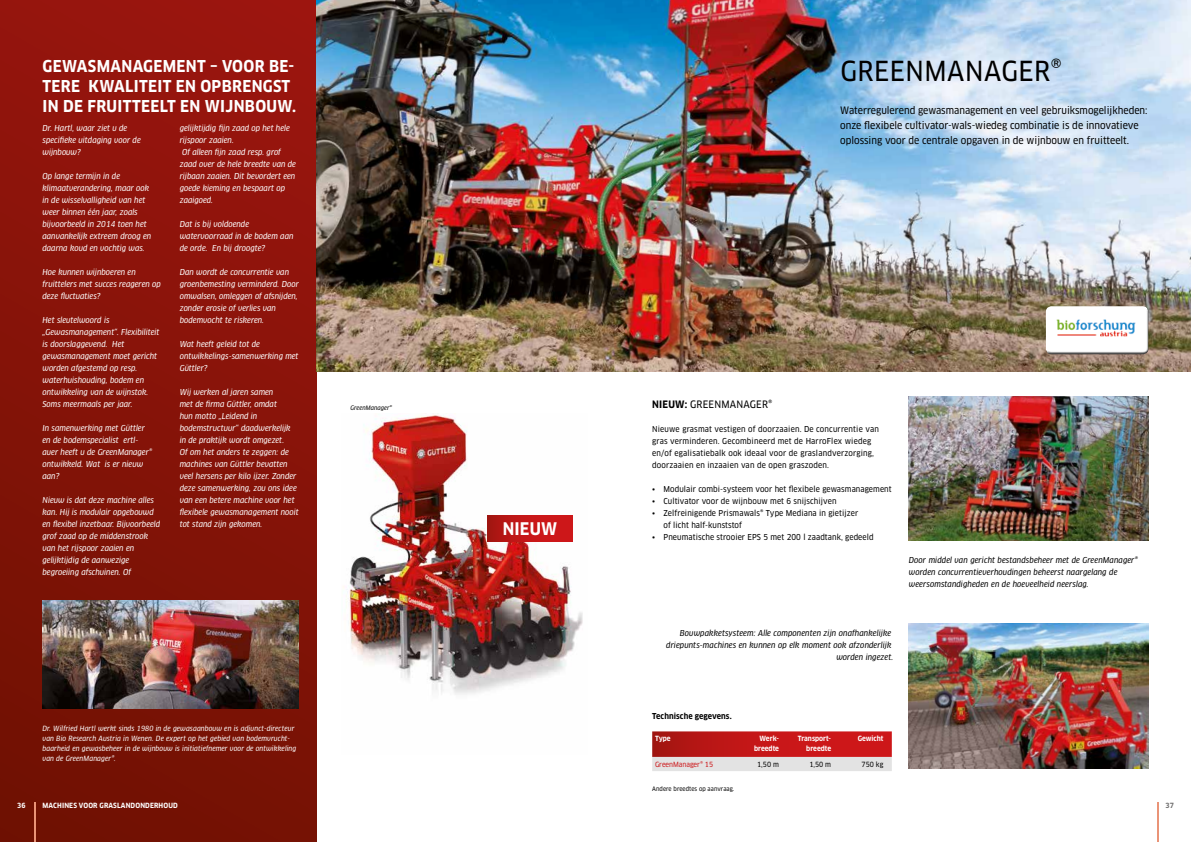
<style>
.page{position:relative;width:1191px;height:842px;background:#fff}
.page>*{position:absolute;margin:0;border:0;box-sizing:border-box;transform-origin:0 0}
.t1{font:27px "Clan Pro Narr News";letter-spacing:.02em;color:#000}
.t2{font:700 17px "Clan Pro Narr";letter-spacing:.01em;color:#fff}
.t3{font:700 16px/20px "Clan Pro Narr";letter-spacing:.02em;color:#fff}
.t4{font:10px/15px "Clan Pro Narr News";color:#000}
.t5{font:10px "Clan Pro Narr News";letter-spacing:.02em;color:#000}
.t6{font:italic 8px/12px "Clan OT Narr News";color:#fff}
.t7{font:8px/12px "Clan Pro Narr News";letter-spacing:.01em;color:#000}
.t8{font:italic 8px/12px "Clan OT Narr News";letter-spacing:.01em;color:#000}
.t9{font:700 8px "Clan Pro Narr";letter-spacing:.01em;color:#000}
.t10{font:italic 7px/10px "Clan OT Narr News";letter-spacing:.01em;color:#fff}
.t11{font:700 7px/10px "Clan Pro Narr";color:#fff;text-align:right}
.t12{font:700 7px "Clan Pro Narr";letter-spacing:.02em;color:#fff}
.t13{font:7px "Clan Pro Narr News";letter-spacing:-.005em;color:#cd171a}
.t14{font:7px "Clan Pro Narr News";color:#000}
.t15{font:700 7px "Clan Pro Narr";color:#706f6f}
.t16{font:6px "Clan Pro Narr News";letter-spacing:.01em;color:#000}
.t17{font:italic 6px "Clan OT Narr News";letter-spacing:.01em;color:#000}
.s1{font-family:"Clan Pro Narr";font-weight:700}
</style>
<div class="page">
<img style="left:909px;top:624px;width:239px;height:144px">
<img style="left:909px;top:397px;width:239px;height:144px">
<img style="left:343px;top:415px;width:240px;height:280px">
<div style="left:0;top:0;width:316px;height:842px;background:linear-gradient(to bottom,#9a150e,#711204)"></div>
<img style="left:43px;top:600px;width:256px;height:108px">
<hr style="left:34px;top:802px;width:1px;height:40px;background:#ea9477">
<hr style="left:1157px;top:802px;width:1px;height:40px;background:#ea9477">
<img style="left:316px;top:0;width:875px;height:371px">
<svg style="left:652px;top:731px;width:239px;height:40px;background:#ce6161"></svg>
<div style="left:1045px;top:305px;width:104px;height:48px;background:#fff;opacity:.75"></div>
<div style="left:1045px;top:307px;width:104px;height:48px;background:#000;opacity:.75"></div>
<div style="left:487px;top:516px;width:85px;height:25px;background:linear-gradient(to right,#ad1613,#d7171b)"></div>
<h3 class="t3" style="left:43px;top:56px;width:255px">GEWASMANAGEMENT – VOOR BE-<br>TERE KWALITEIT EN OPBRENGST<br>IN DE FRUITTEELT EN WIJNBOUW.</h3>
<p class="t6" style="left:43px;top:122px;width:100px">Dr. Hartl, waar ziet u de specifieke uitdaging voor de wijnbouw?</p>
<p class="t6" style="left:43px;top:170px;width:110px">Op lange termijn in de klimaatverandering, maar ook in de wisselvalligheid van het weer binnen één jaar, zoals bijvoorbeeld in 2014 toen het aanvankelijk extreem droog en daarna koud en vochtig was.</p>
<p class="t6" style="left:43px;top:266px;width:120px">Hoe kunnen wijnboeren en fruittelers met succes reageren op deze fluctuaties?</p>
<p class="t6" style="left:43px;top:314px;width:119px">Het sleutelwoord is „Gewasmanagement“. Flexibiliteit is doorslaggevend. Het gewasmanagement moet gericht worden afgestemd op resp. waterhuishouding, bodem en ontwikkeling van de wijnstok.<br>Soms meermaals per jaar.</p>
<p class="t6" style="left:43px;top:422px;width:111px">In samenwerking met Güttler en de bodemspecialist ertl&shy;auer heeft u de GreenManager® ontwikkeld. Wat is er nieuw aan?</p>
<p class="t6" style="left:43px;top:494px;width:119px">Nieuw is dat deze machine alles kan. Hij is modulair opgebouwd en flexibel inzetbaar. Bijvoorbeeld grof zaad op de middenstrook van het rijspoor zaaien en gelijktijdig de aanwezige begroeiing afschuinen. Of</p>
<p class="t6" style="left:180px;top:122px;width:118px">gelijktijdig fijn zaad op het hele rijspoor zaaien.<br>Of alleen fijn zaad resp. grof zaad over de hele breedte van de rijbaan zaaien. Dit bevordert een goede kieming en bespaart op zaaigoed.</p>
<p class="t6" style="left:180px;top:218px;width:115px">Dat is bij voldoende watervoorraad in de bodem aan de orde. En bij droogte?</p>
<p class="t6" style="left:180px;top:266px;width:121px">Dan wordt de concurrentie van groenbemesting verminderd. Door omwalsen, omleggen of afsnijden, zonder erosie of verlies van bodemvocht te riskeren.</p>
<p class="t6" style="left:180px;top:338px;width:120px">Wat heeft geleid tot de ontwikkelings-samenwerking met<br>Güttler?</p>
<p class="t6" style="left:180px;top:386px;width:121px">Wij werken al jaren samen<br>met de firma Güttler, omdat<br>hun motto „Leidend in bodemstructuur“ daadwerkelijk in de praktijk wordt omgezet.<br>Of om het anders te zeggen: de machines van Güttler bevatten veel hersens per kilo ijzer. Zonder deze samenwerking, zou ons idee van een betere machine voor het flexibele gewasmanagement nooit tot stand zijn gekomen.</p>
<p class="t17" style="left:350px;top:404px;width:43px">GreenManager®</p>
<p class="t10" style="left:43px;top:724px;width:255px">Dr. Wilfried Hartl werkt sinds 1980 in de gewasaanbouw en is adjunct-directeur van Bio Research Austria in Wenen. De expert op het gebied van bodemvrucht&shy;baarheid en gewasbeheer in de wijnbouw is initiatiefnemer voor de ontwikkeling van de GreenManager®.</p>
<h1 class="t1" style="left:840px;top:55px;width:223px">GREENMANAGER®</h1>
<p class="t4" style="left:840px;top:103px;width:309px">Waterregulerend gewasmanagement en veel gebruiksmogelijkheden: onze flexibele cultivator-wals-wiedeg combinatie is de innovatieve oplossing voor de centrale opgaven in de wijnbouw en fruitteelt.</p>
<h2 class="t2" style="left:503px;top:519px;width:56px">NIEUW</h2>
<p class="t5" style="left:652px;top:398px;width:122px"><span class="s1">NIEUW:</span> GREENMANAGER®</p>
<p class="t7" style="left:652px;top:423px;width:228px">Nieuwe grasmat vestigen of doorzaaien. De concurrentie van gras verminderen. Gecombineerd met de HarroFlex wiedeg en/of egalisatiebalk ook ideaal voor de graslandverzorging, doorzaaien en inzaaien van de open graszoden.</p>
<p class="t7" style="left:652px;top:483px;width:241px">• Modulair combi-systeem voor het flexibele gewasmanagement</p>
<p class="t7" style="left:652px;top:495px;width:186px">• Cultivator voor de wijnbouw met 6 snijschijven</p>
<p class="t7" style="left:663px;top:507px;width:196px;text-indent:-11px">• Zelfreinigende Prismawals® Type Mediana in gietijzer of licht half-kunststof</p>
<p class="t7" style="left:652px;top:531px;width:223px">• Pneumatische strooier EPS 5 met 200 l zaadtank, gedeeld</p>
<p class="t8" style="left:666px;top:627px;width:229px;text-align:right">Bouwpakketsysteem: Alle componenten zijn onafhankelijke driepunts-machines en kunnen op elk moment ook afzonderlijk worden ingezet.</p>
<p class="t8" style="left:909px;top:554px;width:231px">Door middel van gericht bestandsbeheer met de GreenManager® worden concurrentieverhoudingen beheerst naargelang de weersomstandigheden en de hoeveelheid neerslag.</p>
<p class="t9" style="left:652px;top:712px;width:81px">Technische gegevens.</p>
<p class="t11" style="left:655px;top:734px;width:17px">Type</p>
<p class="t11" style="left:754px;top:734px;width:26px">Werk&shy;breedte</p>
<p class="t11" style="left:797px;top:734px;width:35px">Transport&shy;breedte</p>
<p class="t11" style="left:857px;top:734px;width:27px">Gewicht</p>
<p class="t13" style="left:655px;top:760px;width:60px">GreenManager® 15</p>
<p class="t14" style="left:757px;top:760px;width:23px">1,50 m</p>
<p class="t14" style="left:809px;top:760px;width:23px">1,50 m</p>
<p class="t14" style="left:861px;top:760px;width:23px">750 kg</p>
<p class="t16" style="left:652px;top:786px;width:84px">Andere breedtes op aanvraag.</p>
<p class="t11" style="left:17px;top:800px;width:10px">36</p>
<p class="t12" style="left:43px;top:801px;width:137px">MACHINES VOOR GRASLANDONDERHOUD</p>
<p class="t15" style="left:1165px;top:801px;width:10px">37</p>
</div>
